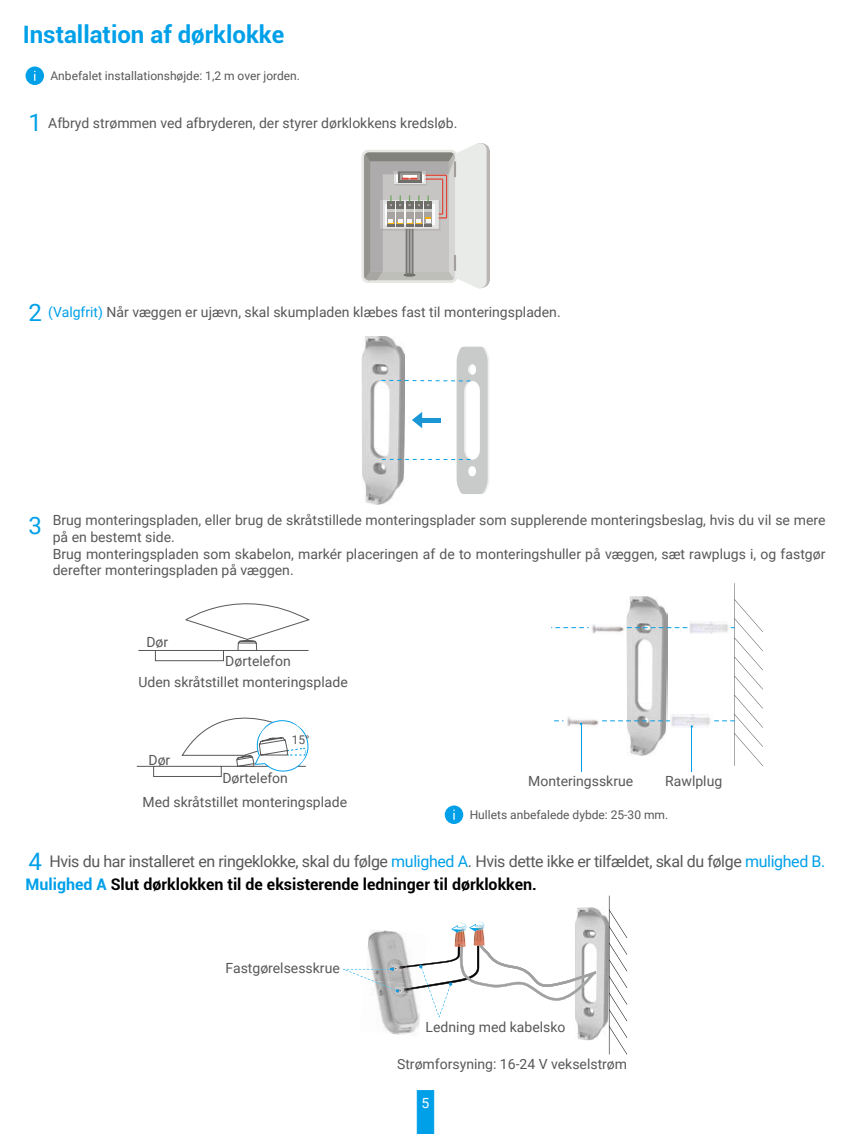
<style>
.page{position:relative;width:851px;height:1134px;background:#fff}
.page>*{position:absolute;margin:0;border:0;box-sizing:border-box;transform-origin:0 0}
.t1{font:700 24px "Roboto";color:#00a0e9}
.t2{font:16px/22.8px "Roboto";letter-spacing:-.025em;color:#595757}
.t3{font:14px/16.8px "Roboto";color:#595757}
.t4{font:14px "Roboto";color:#fff}
.t5{font:12px "Roboto";color:#595757}
.s1{font-size:24px;color:#00a0e9}
.s2{color:#00a0e9}
.s3{font-weight:700;color:#00a0e9}
.s4{font-weight:700;color:#000}
</style>
<div class="page">
<svg style="left:417px;top:1090px;width:17px;height:44px"></svg>
<div style="left:26px;top:67px;width:18px;height:18px;background:#00a0e9;border-radius:50%"></div>
<div style="left:361px;top:150px;width:96px;height:133px;background:#e6e6e3;border-radius:7px"></div>
<svg style="left:364px;top:143px;width:125px;height:146px"></svg>
<img style="left:361px;top:336px;width:40px;height:168px">
<svg style="left:380px;top:347px;width:109px;height:147px"></svg>
<svg style="left:136px;top:583px;width:627px;height:194px"></svg>
<svg style="left:444px;top:805px;width:19px;height:19px"></svg>
<img style="left:368px;top:930px;width:37px;height:13px">
<img style="left:381px;top:1017px;width:39px;height:18px">
<img style="left:575px;top:907px;width:33px;height:133px">
<svg style="left:609px;top:895px;width:18px;height:159px"></svg>
<img style="left:473px;top:933px;width:11px;height:10px">
<img style="left:454px;top:933px;width:11px;height:10px">
<svg style="left:451px;top:921px;width:33px;height:12px"></svg>
<svg style="left:343px;top:943px;width:253px;height:74px"></svg>
<h1 class="t1" style="left:23px;top:18px;width:263px">Installation af dørklokke</h1>
<p class="t5" style="left:50px;top:67px;width:251px">Anbefalet installationshøjde: 1,2 m over jorden.</p>
<p class="t3" style="left:28px;top:114px;width:430px"><span class="s1">1</span> Afbryd strømmen ved afbryderen, der styrer dørklokkens kredsløb.</p>
<p class="t3" style="left:28px;top:303px;width:533px"><span class="s1">2</span> <span class="s2">(Valgfrit)</span> Når væggen er ujævn, skal skumpladen klæbes fast til monteringspladen.</p>
<p class="t3" style="left:53px;top:511px;width:774px;text-indent:-24px"><span class="s1">3</span> Brug monteringspladen, eller brug de skråtstillede monteringsplader som supplerende monteringsbeslag, hvis du vil se mere på en bestemt side.<br>Brug monteringspladen som skabelon, markér placeringen af de to monteringshuller på væggen, sæt rawplugs i, og fastgør derefter monteringspladen på væggen.</p>
<p class="t3" style="left:146px;top:633px;width:23px">Dør</p>
<p class="t3" style="left:138px;top:649px;width:211px;line-height:21.6px;text-indent:87px">Dørtelefon<br>Uden skråtstillet monteringsplade</p>
<p class="t3" style="left:148px;top:751px;width:23px">Dør</p>
<p class="t5" style="left:292px;top:731px;width:19px">15°</p>
<p class="t3" style="left:222px;top:769px;width:67px">Dørtelefon</p>
<p class="t3" style="left:528px;top:772px;width:107px">Monteringsskrue</p>
<p class="t3" style="left:665px;top:772px;width:58px">Rawlplug</p>
<p class="t5" style="left:469px;top:806px;width:200px">Hullets anbefalede dybde: 25-30 mm.</p>
<p class="t2" style="left:26px;top:849px;width:801px"><span class="s1">4</span> Hvis du har installeret en ringeklokke, skal du følge <span class="s2">mulighed A</span>. Hvis dette ikke er tilfældet, skal du følge <span class="s2">mulighed B.<br></span><span class="s3">Mulighed A</span> <span class="s4">Slut dørklokken til de eksisterende ledninger til dørklokken.</span></p>
<p class="t3" style="left:142px;top:793px;width:206px">Med skråtstillet monteringsplade</p>
<p class="t3" style="left:225px;top:959px;width:116px">Fastgørelsesskrue</p>
<p class="t3" style="left:425px;top:1018px;width:141px">Ledning med kabelsko</p>
<p class="t3" style="left:397px;top:1055px;width:231px">Strømforsyning: 16-24 V vekselstrøm</p>
<p class="t4" style="left:421px;top:1093px;width:9px">5</p>
</div>
